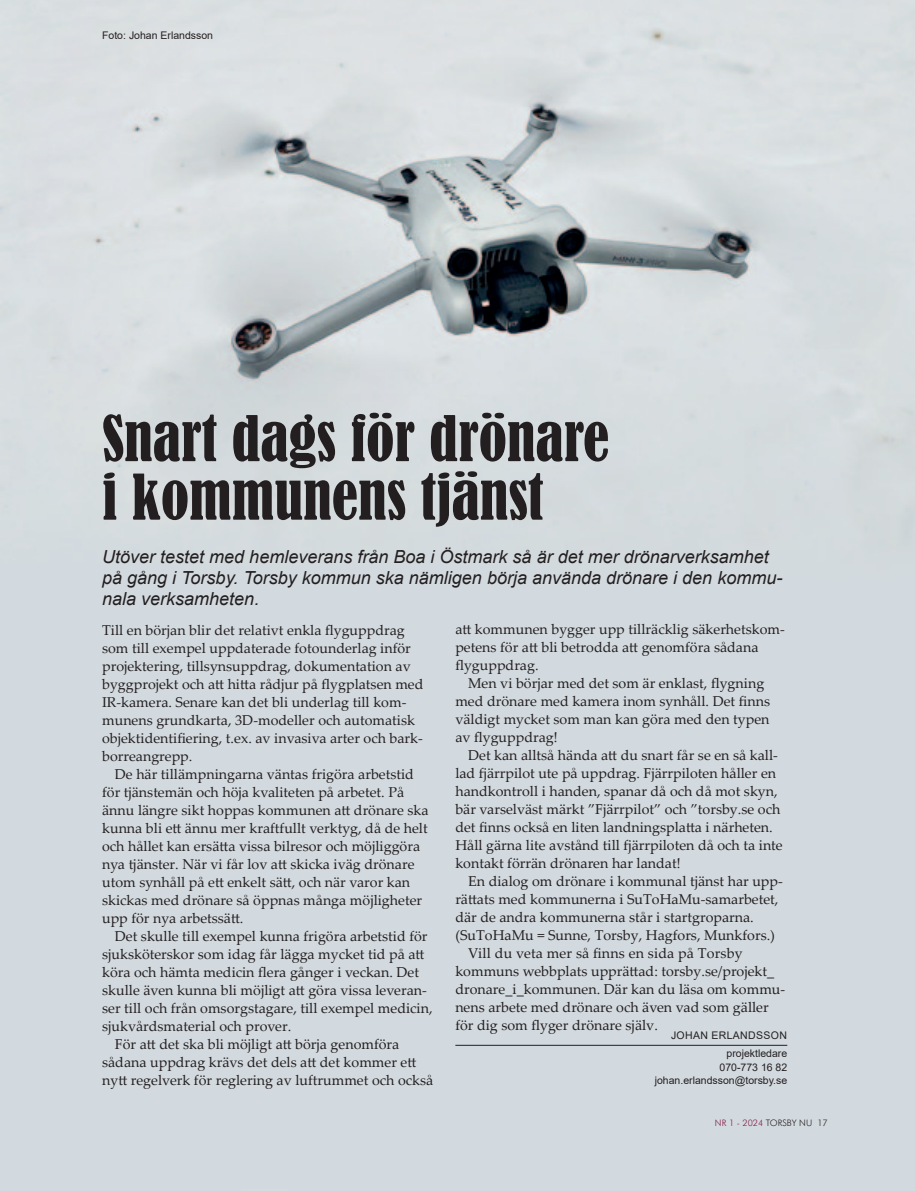
<style>
.page{position:relative;width:915px;height:1191px;background:#fff}
.page>*{position:absolute;margin:0;border:0;box-sizing:border-box;transform-origin:0 0}
.t1{font:condensed 58.5px/58.5px "Bernard";color:#231f20}
.t2{font:italic 18px/21px "Arial";color:#231f20}
.t3{font:14.25px/18px "Palatino Linotype";color:#231f20}
.t4{font:10.5px/18px "Arial";color:#231f20;text-align:right}
.t5{font:300 9px "Futura BT";color:#231f20}
.s1{color:#811d49}
</style>
<div class="page">
<img style="left:0;top:0;width:914px;height:1191px">
<hr style="left:455px;top:1045px;width:332px;height:1px;background:#231f20">
<p class="t4" style="left:102px;top:26px;width:112px">Foto: Johan Erlandsson</p>
<h1 class="t1" style="left:102px;top:410px;width:508px">Snart dags för drönare i kommunens tjänst</h1>
<p class="t2" style="left:102px;top:546px;width:681px">Utöver testet med hemleverans från Boa i Östmark så är det mer drönarverksamhet på gång i Torsby. Torsby kommun ska nämligen börja använda drönare i den kommu&shy;nala verksamheten.</p>
<p class="t3" style="left:102px;top:620px;width:323px">Till en början blir det relativt enkla flyguppdrag som till exempel uppdaterade fotounderlag inför projektering, tillsynsuppdrag, dokumentation av byggprojekt och att hitta rådjur på flygplatsen med IR-kamera. Senare kan det bli underlag till kom&shy;munens grundkarta, 3D-modeller och automatisk objektidentifiering, t.ex. av invasiva arter och bark&shy;borreangrepp.</p>
<p class="t3" style="left:102px;top:764px;width:328px;text-indent:13px">De här tillämpningarna väntas frigöra arbetstid för tjänstemän och höja kvaliteten på arbetet. På ännu längre sikt hoppas kommunen att drönare ska kunna bli ett ännu mer kraftfullt verktyg, då de helt och hållet kan ersätta vissa bilresor och möjliggöra nya tjänster. När vi får lov att skicka iväg drönare utom synhåll på ett enkelt sätt, och när varor kan skickas med drönare så öppnas många möjligheter upp för nya arbetssätt.</p>
<p class="t3" style="left:115px;top:926px;width:314px">Det skulle till exempel kunna frigöra arbetstid för</p>
<p class="t3" style="left:102px;top:944px;width:324px">sjuksköterskor som idag får lägga mycket tid på att</p>
<p class="t3" style="left:102px;top:962px;width:318px">köra och hämta medicin flera gånger i veckan. Det</p>
<p class="t3" style="left:102px;top:980px;width:326px">skulle även kunna bli möjligt att göra vissa leveran-</p>
<p class="t3" style="left:102px;top:998px;width:332px">ser till och från omsorgstagare, till exempel medicin,</p>
<p class="t3" style="left:102px;top:1016px;width:190px">sjukvårdsmaterial och prover.</p>
<p class="t3" style="left:115px;top:1034px;width:286px">För att det ska bli möjligt att börja genomföra</p>
<p class="t3" style="left:102px;top:1052px;width:315px">sådana uppdrag krävs det dels att det kommer ett</p>
<p class="t3" style="left:102px;top:1070px;width:332px">nytt regelverk för reglering av luftrummet och också</p>
<p class="t3" style="left:455px;top:620px;width:331px">att kommunen bygger upp tillräcklig säkerhetskom&shy;petens för att bli betrodda att genomföra sådana flyguppdrag.</p>
<p class="t3" style="left:455px;top:674px;width:316px;text-indent:13px">Men vi börjar med det som är enklast, flygning med drönare med kamera inom synhåll. Det finns väldigt mycket som man kan göra med den typen av flyguppdrag!</p>
<p class="t3" style="left:455px;top:746px;width:329px;text-indent:13px">Det kan alltså hända att du snart får se en så kal - lad fjärrpilot ute på uppdrag. Fjärrpiloten håller en handkontroll i handen, spanar då och då mot skyn, bär varselväst märkt ”Fjärrpilot” och ”torsby.se och det finns också en liten landningsplatta i närheten.<br>Håll gärna lite avstånd till fjärrpiloten då och ta inte kontakt förrän drönaren har landat!</p>
<p class="t3" style="left:468px;top:872px;width:316px">En dialog om drönare i kommunal tjänst har upp-</p>
<p class="t3" style="left:455px;top:890px;width:324px">rättats med kommunerna i SuToHaMu-samarbetet,</p>
<p class="t3" style="left:455px;top:908px;width:300px">där de andra kommunerna står i startgroparna.</p>
<p class="t3" style="left:455px;top:926px;width:321px">(SuToHaMu = Sunne, Torsby, Hagfors, Munkfors.)</p>
<p class="t3" style="left:468px;top:944px;width:276px">Vill du veta mer så finns en sida på Torsby</p>
<p class="t3" style="left:455px;top:962px;width:320px">kommuns webbplats upprättad: torsby.se/projekt_</p>
<p class="t3" style="left:455px;top:980px;width:331px">dronare_i_kommunen. Där kan du läsa om kommu-</p>
<p class="t3" style="left:455px;top:998px;width:315px">nens arbete med drönare och även vad som gäller</p>
<p class="t3" style="left:455px;top:1016px;width:204px">för dig som flyger drönare själv.</p>
<p class="t4" style="left:670px;top:1026px;width:23px">Johan</p>
<p class="t4" style="left:711px;top:1026px;width:16px">Erlandss</p>
<p class="t4" style="left:726px;top:1026px;width:62px">on projektledare</p>
<p class="t4" style="left:654px;top:1060px;width:134px;line-height:13.5px">070-773 16 82 johan.erlandsson@torsby.se</p>
<p class="t5" style="left:714px;top:1116px;width:114px"><span class="s1">NR 1 - 2024</span> TORSBY NU 17</p>
</div>
